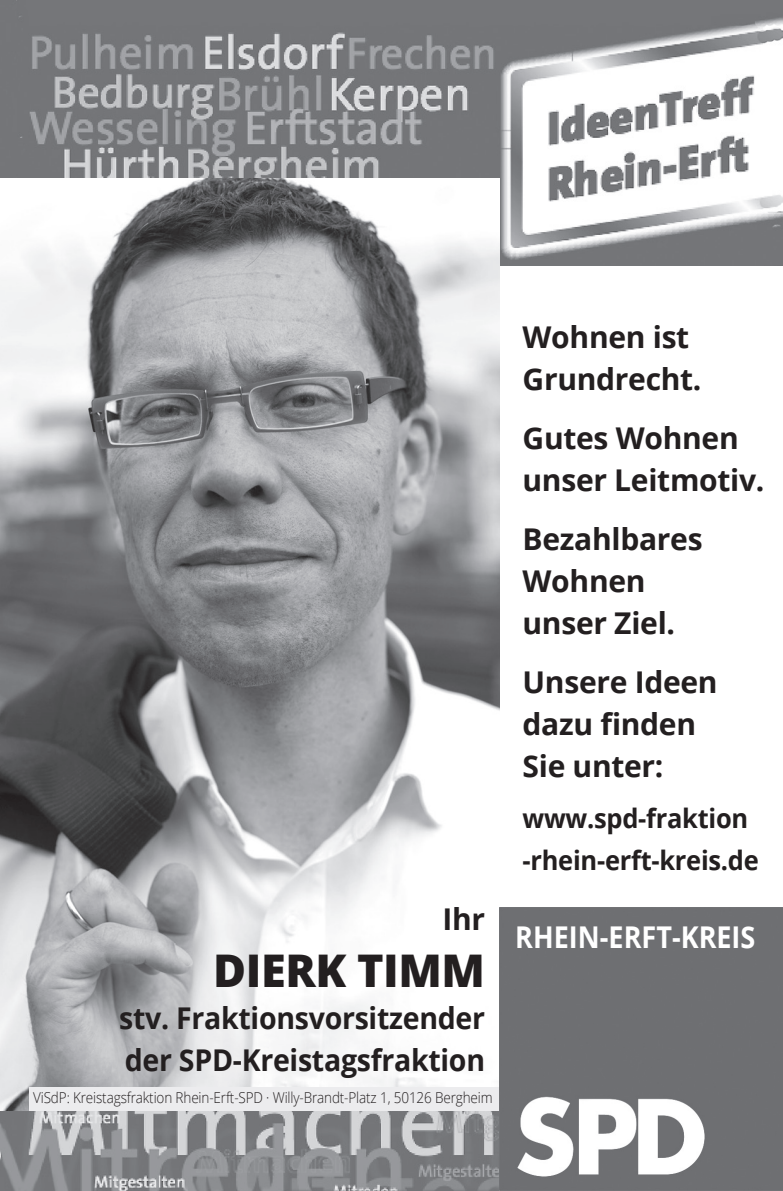
<style>
.page{position:relative;width:783px;height:1191px;background:#fff}
.page>*{position:absolute;margin:0;border:0;box-sizing:border-box;transform-origin:0 0}
.t1{font:800 45px "Open Sans";letter-spacing:-.01em;color:#231f20}
.t2{font:700 30px "Open Sans";letter-spacing:-.01em;color:#231f20}
.t3{font:700 30px "Open Sans";letter-spacing:-.01em;color:#231f20;scale:.95 1}
.t4{font:700 30px "Open Sans";color:#fff;scale:.9 1}
.t5{font:700 26.7px "Open Sans";letter-spacing:-.01em;color:#231f20;scale:.95 1}
.t6{font:300 15px "Open Sans";letter-spacing:-.01em;color:#231f20;scale:.9 1}
</style>
<div class="page">
<img style="left:0;top:0;width:782px;height:266px">
<img style="left:0;top:179px;width:499px;height:932px">
<img style="left:0;top:1111px;width:499px;height:80px">
<img style="left:499px;top:907px;width:283px;height:284px">
<div style="left:29px;top:1087px;width:469px;height:24px;background:#ececee"></div>
<p class="t2" style="left:442px;top:897px;width:44px">Ihr</p>
<p class="t1" style="left:213px;top:936px;width:273px">DIERK TIMM</p>
<p class="t3" style="left:119px;top:996px;width:386px">stv. Fraktionsvorsitzender</p>
<p class="t3" style="left:125px;top:1038px;width:380px">der SPD-Kreistagsfraktion</p>
<p class="t6" style="left:33px;top:1087px;width:512px">ViSdP: Kreistagsfraktion Rhein-Erft-SPD · Willy-Brandt-Platz 1, 50126 Bergheim</p>
<p class="t2" style="left:522px;top:316px;width:168px">Wohnen ist</p>
<p class="t2" style="left:522px;top:358px;width:180px">Grundrecht.</p>
<p class="t2" style="left:522px;top:417px;width:218px">Gutes Wohnen</p>
<p class="t2" style="left:522px;top:459px;width:243px">unser Leitmotiv.</p>
<p class="t2" style="left:522px;top:518px;width:181px">Bezahlbares</p>
<p class="t2" style="left:522px;top:560px;width:124px">Wohnen</p>
<p class="t2" style="left:522px;top:602px;width:154px">unser Ziel.</p>
<p class="t2" style="left:522px;top:661px;width:196px">Unsere Ideen</p>
<p class="t2" style="left:522px;top:703px;width:175px">dazu finden</p>
<p class="t2" style="left:522px;top:745px;width:142px">Sie unter:</p>
<p class="t5" style="left:522px;top:799px;width:239px">www.spd-fraktion</p>
<p class="t5" style="left:522px;top:841px;width:250px">-rhein-erft-kreis.de</p>
<p class="t4" style="left:515px;top:916px;width:268px">RHEIN-ERFT-KREIS</p>
</div>
